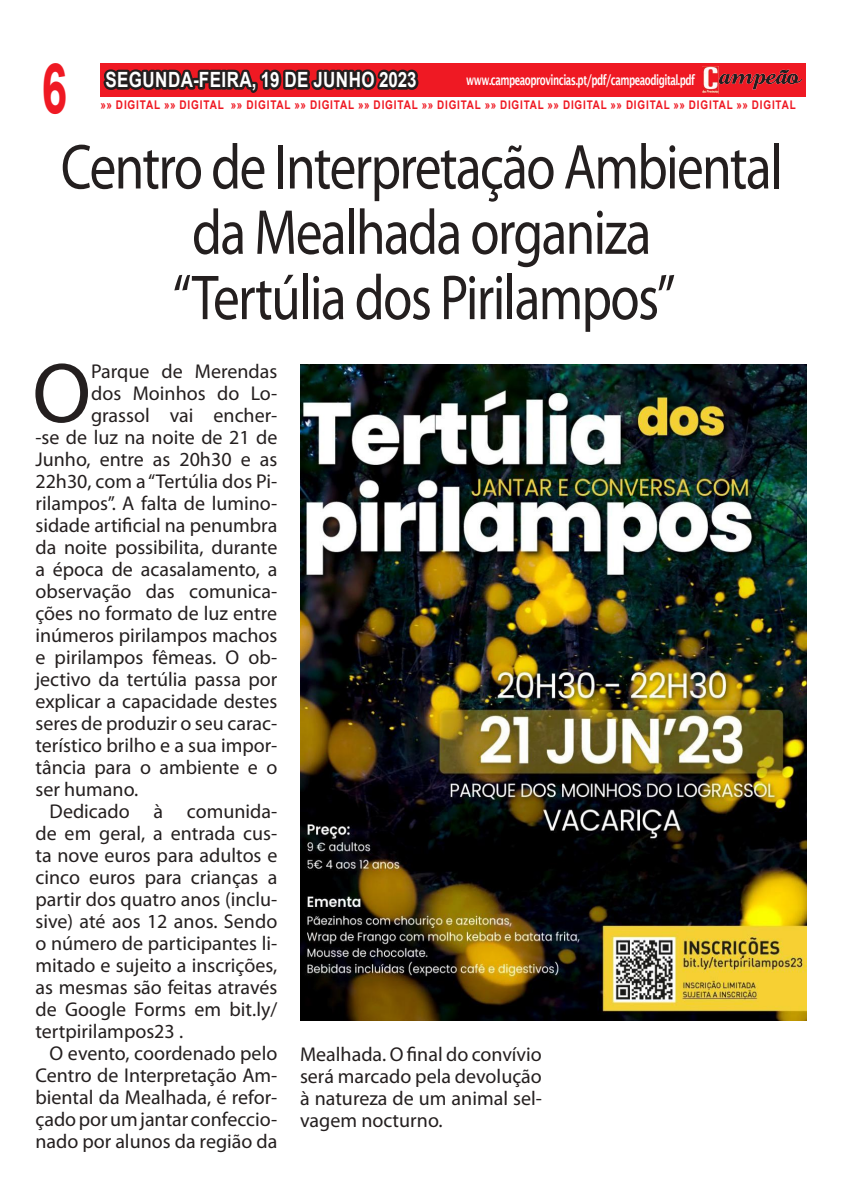
<style>
.page{position:relative;width:842px;height:1191px;background:#fff}
.page>*{position:absolute;margin:0;border:0;box-sizing:border-box;transform-origin:0 0}
.t1{font:85.3px "Myriad Pro";color:#241f1f}
.t2{font:700 69.4px "Arial";color:#ef1923;scale:.66 1}
.t3{font:64px/65.3px "Myriad Pro";letter-spacing:-.03em;color:#241f1f;text-align:center;scale:.83 1}
.t4{font:700 21px "Arial";letter-spacing:.025em;color:#fff;scale:.81 1}
.t5{font:20px/22px "Myriad Pro";color:#241f1f;text-align:justify}
.t6{font:600 14px "Lucida Sans";letter-spacing:-.05em;color:#fff;scale:.67 1}
.t7{font:700 11.9px "Arial";letter-spacing:.085em;color:#ef1923;scale:.83 1}
.s1{font-size:12px}
</style>
<div class="page">
<div style="left:100px;top:63px;width:706px;height:33px;background:#ef1923"></div>
<svg style="left:100px;top:69px;width:323px;height:28px"></svg>
<img style="left:702px;top:66px;width:99px;height:27px">
<img style="left:300px;top:364px;width:506px;height:656px">
<h2 class="t2" style="left:42px;top:40px;width:40px">6</h2>
<p class="t4" style="left:105px;top:65px;width:386px">SEGUNDA-FEIRA, 19 DE JUNHO 2023</p>
<p class="t6" style="left:466px;top:72px;width:343px">www.campeaoprovincias.pt/pdf/campeaodigital.pdf</p>
<p class="t7" style="left:100px;top:96px;width:839px"><span class="s1">»» DIGITAL »» DIGITAL »» DIGITAL »» DIGITAL »» DIGITAL</span> »» DIGITAL »» DIGITAL »» DIGITAL »» DIGITAL »» DIGITAL »» DIGITAL</p>
<h3 class="t3" style="left:61px;top:133px;width:871px">Centro de Interpretação Ambiental da Mealhada organiza<br>“Tertúlia dos Pirilampos”</h3>
<h1 class="t1" style="left:32px;top:341px;width:60px">O</h1>
<p class="t5" style="left:91px;top:360px;width:188px">Parque de Merendas</p>
<p class="t5" style="left:91px;top:382px;width:188px">dos Moinhos do Lo-</p>
<p class="t5" style="left:91px;top:404px;width:188px">grassol vai encher-</p>
<p class="t5" style="left:35px;top:426px;width:243px">-se de luz na noite de 21 de</p>
<p class="t5" style="left:35px;top:448px;width:243px">Junho, entre as 20h30 e as</p>
<p class="t5" style="left:35px;top:470px;width:243px">22h30, com a “Tertúlia dos Pi-</p>
<p class="t5" style="left:35px;top:492px;width:243px">rilampos”. A falta de lumino-</p>
<p class="t5" style="left:35px;top:514px;width:243px">sidade artificial na penumbra</p>
<p class="t5" style="left:35px;top:536px;width:243px">da noite possibilita, durante</p>
<p class="t5" style="left:35px;top:558px;width:243px">a época de acasalamento, a</p>
<p class="t5" style="left:35px;top:580px;width:243px">observação das comunica-</p>
<p class="t5" style="left:35px;top:602px;width:243px">ções no formato de luz entre</p>
<p class="t5" style="left:35px;top:624px;width:243px">inúmeros pirilampos machos</p>
<p class="t5" style="left:35px;top:646px;width:243px">e pirilampos fêmeas. O ob-</p>
<p class="t5" style="left:35px;top:668px;width:243px">jectivo da tertúlia passa por</p>
<p class="t5" style="left:35px;top:690px;width:243px">explicar a capacidade destes</p>
<p class="t5" style="left:35px;top:712px;width:243px">seres de produzir o seu carac-</p>
<p class="t5" style="left:35px;top:734px;width:243px">terístico brilho e a sua impor-</p>
<p class="t5" style="left:35px;top:756px;width:243px">tância para o ambiente e o</p>
<p class="t5" style="left:35px;top:778px;width:104px">ser humano.</p>
<p class="t5" style="left:50px;top:800px;width:229px">Dedicado à comunida-</p>
<p class="t5" style="left:35px;top:822px;width:243px">de em geral, a entrada cus-</p>
<p class="t5" style="left:35px;top:844px;width:243px">ta nove euros para adultos e</p>
<p class="t5" style="left:35px;top:866px;width:243px">cinco euros para crianças a</p>
<p class="t5" style="left:35px;top:888px;width:243px">partir dos quatro anos (inclu-</p>
<p class="t5" style="left:35px;top:910px;width:243px">sive) até aos 12 anos. Sendo</p>
<p class="t5" style="left:35px;top:932px;width:243px">o número de participantes li-</p>
<p class="t5" style="left:35px;top:954px;width:243px">mitado e sujeito a inscrições,</p>
<p class="t5" style="left:35px;top:976px;width:243px">as mesmas são feitas através</p>
<p class="t5" style="left:35px;top:998px;width:243px">de Google Forms em bit.ly/</p>
<p class="t5" style="left:35px;top:1020px;width:149px">tertpirilampos23 .</p>
<p class="t5" style="left:50px;top:1042px;width:229px">O evento, coordenado pelo</p>
<p class="t5" style="left:35px;top:1064px;width:243px">Centro de Interpretação Am-</p>
<p class="t5" style="left:35px;top:1086px;width:243px">biental da Mealhada, é refor-</p>
<p class="t5" style="left:35px;top:1108px;width:243px">çado por um jantar confeccio-</p>
<p class="t5" style="left:35px;top:1130px;width:243px">nado por alunos da região da</p>
<p class="t5" style="left:300px;top:1043px;width:243px">Mealhada. O final do convívio será marcado pela devolução à natureza de um animal sel&shy;vagem nocturno.</p>
</div>
